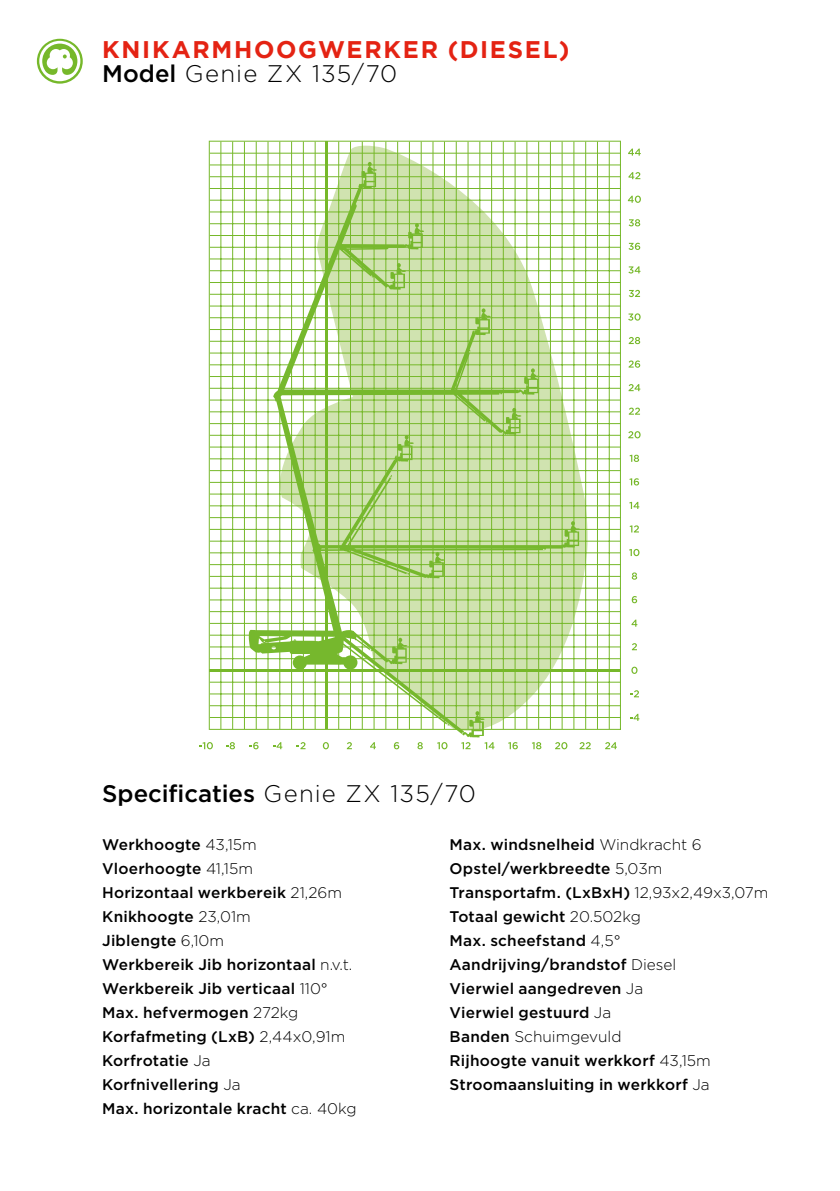
<style>
.page{position:relative;width:840px;height:1191px;background:#fff}
.page>*{position:absolute;margin:0;border:0;box-sizing:border-box;transform-origin:0 0}
.t1{font:700 24px/24px "Gotham";letter-spacing:.07em;color:#e42313}
.t2{font:500 24px "Gotham";letter-spacing:-.005em;color:#000}
.t3{font:500 15.4px/24px "Gotham";letter-spacing:.015em;color:#000}
.s1{font-weight:500;color:#000}
.s2{font-weight:300;color:#000}
.s3{font-weight:300}
</style>
<div class="page">
<svg style="left:37px;top:39px;width:46px;height:45px"></svg>
<svg style="left:628px;top:149px;width:12px;height:7px"></svg>
<svg style="left:628px;top:172px;width:12px;height:7px"></svg>
<svg style="left:627px;top:196px;width:13px;height:7px"></svg>
<svg style="left:628px;top:219px;width:12px;height:7px"></svg>
<svg style="left:628px;top:243px;width:12px;height:7px"></svg>
<svg style="left:628px;top:266px;width:12px;height:7px"></svg>
<svg style="left:628px;top:290px;width:11px;height:7px"></svg>
<svg style="left:628px;top:313px;width:12px;height:8px"></svg>
<svg style="left:628px;top:337px;width:12px;height:7px"></svg>
<svg style="left:628px;top:360px;width:12px;height:8px"></svg>
<svg style="left:628px;top:384px;width:12px;height:7px"></svg>
<svg style="left:628px;top:407px;width:11px;height:8px"></svg>
<svg style="left:628px;top:431px;width:12px;height:7px"></svg>
<svg style="left:629px;top:455px;width:9px;height:7px"></svg>
<svg style="left:629px;top:478px;width:9px;height:7px"></svg>
<svg style="left:629px;top:502px;width:10px;height:7px"></svg>
<svg style="left:629px;top:525px;width:9px;height:7px"></svg>
<svg style="left:629px;top:549px;width:10px;height:7px"></svg>
<svg style="left:631px;top:572px;width:5px;height:7px"></svg>
<svg style="left:631px;top:596px;width:5px;height:7px"></svg>
<svg style="left:631px;top:619px;width:6px;height:7px"></svg>
<svg style="left:631px;top:643px;width:5px;height:7px"></svg>
<svg style="left:631px;top:666px;width:6px;height:8px"></svg>
<svg style="left:630px;top:690px;width:8px;height:7px"></svg>
<svg style="left:630px;top:714px;width:9px;height:7px"></svg>
<svg style="left:322px;top:742px;width:7px;height:7px"></svg>
<svg style="left:296px;top:742px;width:9px;height:7px"></svg>
<svg style="left:273px;top:742px;width:9px;height:7px"></svg>
<svg style="left:249px;top:742px;width:9px;height:7px"></svg>
<svg style="left:226px;top:742px;width:9px;height:7px"></svg>
<svg style="left:199px;top:742px;width:14px;height:7px"></svg>
<svg style="left:346px;top:742px;width:6px;height:7px"></svg>
<svg style="left:370px;top:742px;width:5px;height:7px"></svg>
<svg style="left:393px;top:742px;width:6px;height:7px"></svg>
<svg style="left:417px;top:742px;width:5px;height:7px"></svg>
<svg style="left:437px;top:742px;width:10px;height:7px"></svg>
<svg style="left:508px;top:742px;width:9px;height:7px"></svg>
<svg style="left:532px;top:742px;width:9px;height:7px"></svg>
<svg style="left:555px;top:742px;width:12px;height:7px"></svg>
<svg style="left:579px;top:742px;width:11px;height:7px"></svg>
<svg style="left:605px;top:742px;width:11px;height:7px"></svg>
<svg style="left:209px;top:141px;width:411px;height:589px"></svg>
<svg style="left:248px;top:162px;width:331px;height:572px"></svg>
<svg style="left:461px;top:711px;width:33px;height:38px"></svg>
<h1 class="t1" style="left:102px;top:37px;width:468px">KNIKARMHOOGWERKER (DIESEL)<br><span class="s1">Model</span> <span class="s2">Genie ZX 135/70</span></h1>
<h1 class="t2" style="left:102px;top:780px;width:375px">Specificaties <span class="s3">Genie ZX 135/70</span></h1>
<p class="t3" style="left:102px;top:832px;width:256px">Werkhoogte <span class="s3">43,15m<br></span>Vloerhoogte <span class="s3">41,15m<br></span>Horizontaal werkbereik <span class="s3">21,26m<br></span>Knikhoogte <span class="s3">23,01m<br></span>Jiblengte <span class="s3">6,10m<br></span>Werkbereik Jib horizontaal <span class="s3">n.v.t.<br></span>Werkbereik Jib verticaal <span class="s3">110°<br></span>Max. hefvermogen <span class="s3">272kg<br></span>Korfafmeting (LxB) <span class="s3">2,44x0,91m<br></span>Korfrotatie <span class="s3">Ja<br></span>Korfnivellering <span class="s3">Ja<br></span>Max. horizontale kracht <span class="s3">ca. 40kg</span></p>
<p class="t3" style="left:449px;top:832px;width:320px">Max. windsnelheid <span class="s3">Windkracht 6<br></span>Opstel/werkbreedte <span class="s3">5,03m<br></span>Transportafm. (LxBxH) <span class="s3">12,93x2,49x3,07m<br></span>Totaal gewicht <span class="s3">20.502kg<br></span>Max. scheefstand <span class="s3">4,5°<br></span>Aandrijving/brandstof <span class="s3">Diesel<br></span>Vierwiel aangedreven <span class="s3">Ja<br></span>Vierwiel gestuurd <span class="s3">Ja<br></span>Banden <span class="s3">Schuimgevuld<br></span>Rijhoogte vanuit werkkorf <span class="s3">43,15m<br></span>Stroomaansluiting in werkkorf <span class="s3">Ja</span></p>
</div>
